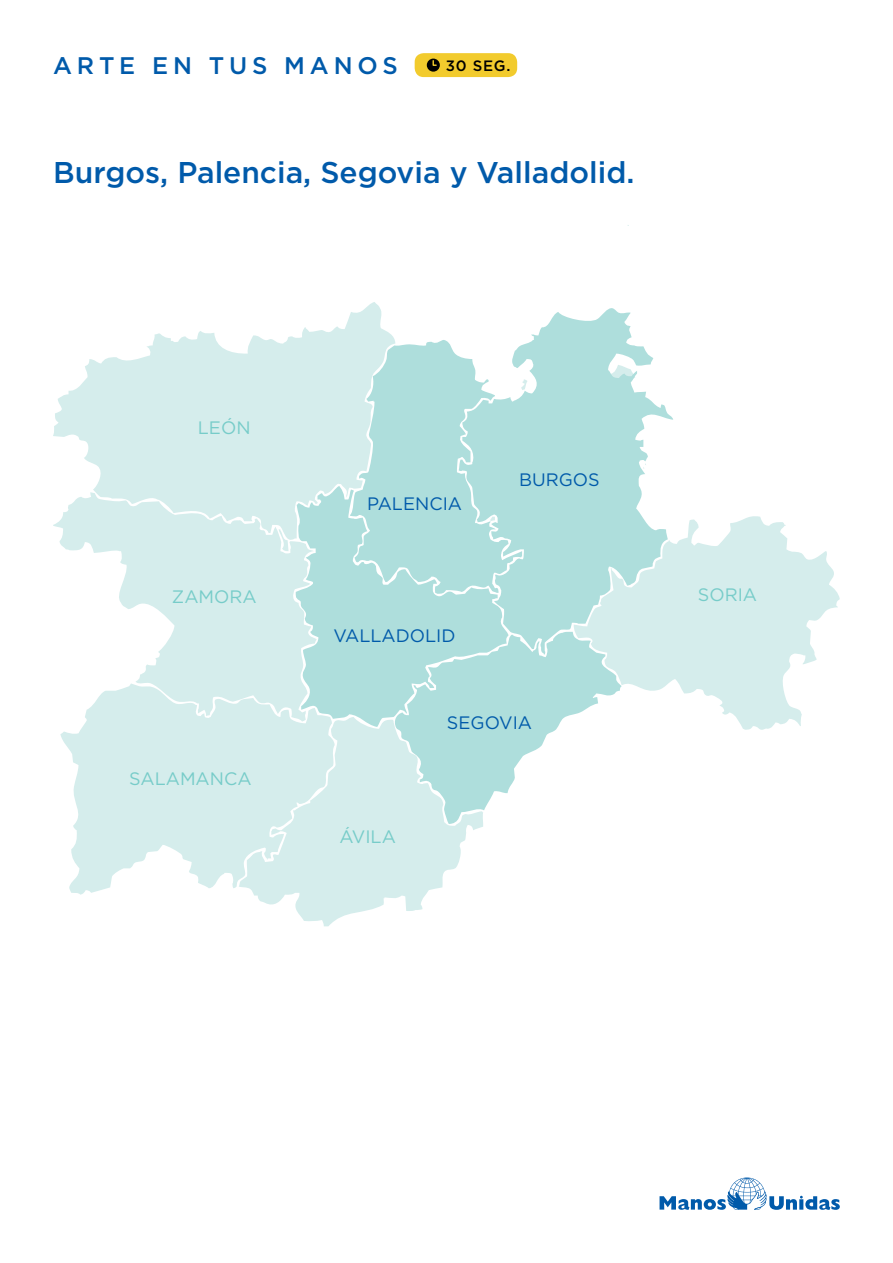
<style>
.page{position:relative;width:893px;height:1263px;background:#fff}
.page>*{position:absolute;margin:0;border:0;box-sizing:border-box;transform-origin:0 0}
.t1{font:500 30px "Gotham";color:#005aaa}
.t2{font:500 24px "Gotham";letter-spacing:.2em;color:#005aaa}
.t3{font:18px "Gotham";color:#005aaa}
.t4{font:18px "Gotham";color:#77ccc9}
.t5{font:500 15px "Gotham";color:#000}
</style>
<div class="page">
<div style="left:317px;top:544px;width:142px;height:173px;background:#aededc"></div>
<svg style="left:459px;top:308px;width:214px;height:323px;fill:#aededc"></svg>
<svg style="left:574px;top:514px;width:266px;height:216px;fill:#d5edec"></svg>
<svg style="left:61px;top:544px;width:256px;height:139px;fill:#d5edec"></svg>
<svg style="left:254px;top:717px;width:229px;height:209px;fill:#d5edec"></svg>
<svg style="left:393px;top:631px;width:229px;height:193px"></svg>
<svg style="left:60px;top:683px;width:275px;height:212px;fill:#d5edec"></svg>
<svg style="left:279px;top:544px;width:9px;height:7px"></svg>
<svg style="left:350px;top:339px;width:177px;height:255px;background:#b8e2e0"></svg>
<svg style="left:53px;top:302px;width:342px;height:242px;fill:#d5edec"></svg>
<svg style="left:659px;top:1177px;width:181px;height:33px"></svg>
<div style="left:415px;top:53px;width:102px;height:24px;background:#f2cb2d;border-radius:9px"></div>
<div style="left:427px;top:59px;width:13px;height:13px;background:#000;border-radius:50%"></div>
<svg style="left:432px;top:59px;width:6px;height:7px"></svg>
<p class="t2" style="left:53px;top:50px;width:346px">ARTE EN TUS MANOS</p>
<p class="t5" style="left:446px;top:56px;width:66px">30 SEG.</p>
<p class="t1" style="left:53px;top:153px;width:583px">Burgos, Palencia, Segovia y Valladolid.</p>
<p class="t4" style="left:198px;top:416px;width:54px">LEÓN</p>
<p class="t4" style="left:172px;top:585px;width:86px">ZAMORA</p>
<p class="t4" style="left:129px;top:767px;width:124px">SALAMANCA</p>
<p class="t3" style="left:367px;top:492px;width:97px">PALENCIA</p>
<p class="t3" style="left:333px;top:624px;width:124px">VALLADOLID</p>
<p class="t3" style="left:519px;top:469px;width:82px">BURGOS</p>
<p class="t4" style="left:339px;top:825px;width:58px">ÁVILA</p>
<p class="t3" style="left:447px;top:711px;width:87px">SEGOVIA</p>
<p class="t4" style="left:698px;top:583px;width:61px">SORIA</p>
</div>
